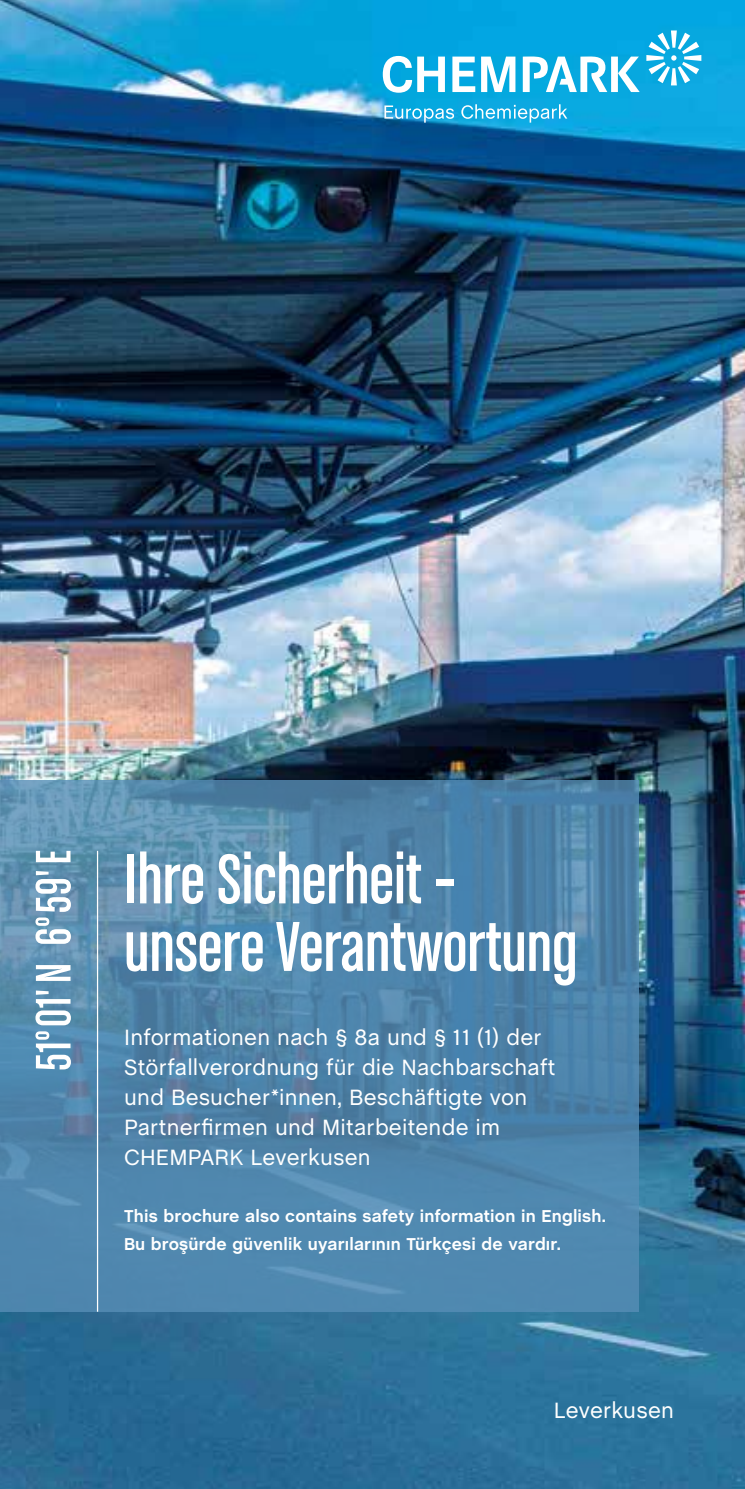
<style>
.page{position:relative;width:745px;height:1489px;background:#fff}
.page>*{position:absolute;margin:0;border:0;box-sizing:border-box;transform-origin:0 0}
.t1{font:condensed 75px/67.5px "Chalet";color:#fff}
.t2{font:22.5px/30px "Chalet";letter-spacing:.01em;color:#fff}
.t3{font:700 17.5px/27.5px "Chalet";letter-spacing:.01em;color:#fff}
</style>
<div class="page">
<img style="left:0;top:0;width:744px;height:1488px">
<svg style="left:0;top:780px;width:638px;height:531px;background:#5186ab"></svg>
<svg style="left:382px;top:56px;width:62px;height:37px"></svg>
<svg style="left:452px;top:57px;width:23px;height:35px"></svg>
<svg style="left:481px;top:57px;width:34px;height:35px"></svg>
<svg style="left:522px;top:56px;width:117px;height:36px"></svg>
<svg style="left:646px;top:30px;width:55px;height:55px"></svg>
<svg style="left:384px;top:105px;width:70px;height:18px"></svg>
<svg style="left:461px;top:104px;width:106px;height:19px;background:#3fbae7"></svg>
<svg style="left:35px;top:1031px;width:36px;height:38px"></svg>
<svg style="left:35px;top:999px;width:36px;height:26px"></svg>
<svg style="left:36px;top:990px;width:13px;height:4px"></svg>
<svg style="left:36px;top:965px;width:34px;height:15px"></svg>
<svg style="left:35px;top:917px;width:36px;height:26px"></svg>
<svg style="left:35px;top:879px;width:36px;height:32px"></svg>
<svg style="left:36px;top:871px;width:13px;height:4px"></svg>
<svg style="left:36px;top:850px;width:34px;height:12px"></svg>
<hr style="left:97px;top:850px;width:1px;height:461px;background:#fff">
<h1 class="t1" style="left:124px;top:844px;width:454px">Ihre Sicherheit – unsere Verantwortung</h1>
<p class="t2" style="left:124px;top:1020px;width:432px">Informationen nach § 8a und § 11 (1) der Störfallverordnung für die Nachbarschaft und Besucher*innen, Beschäftigte von Partnerfirmen und Mitarbeitende im CHEMPARK Leverkusen</p>
<p class="t3" style="left:124px;top:1203px;width:483px">This brochure also contains safety information in English.<br>Bu broşürde güvenlik uyarılarının Türkçesi de vardır.</p>
<p class="t2" style="left:553px;top:1393px;width:121px">Leverkusen</p>
</div>
